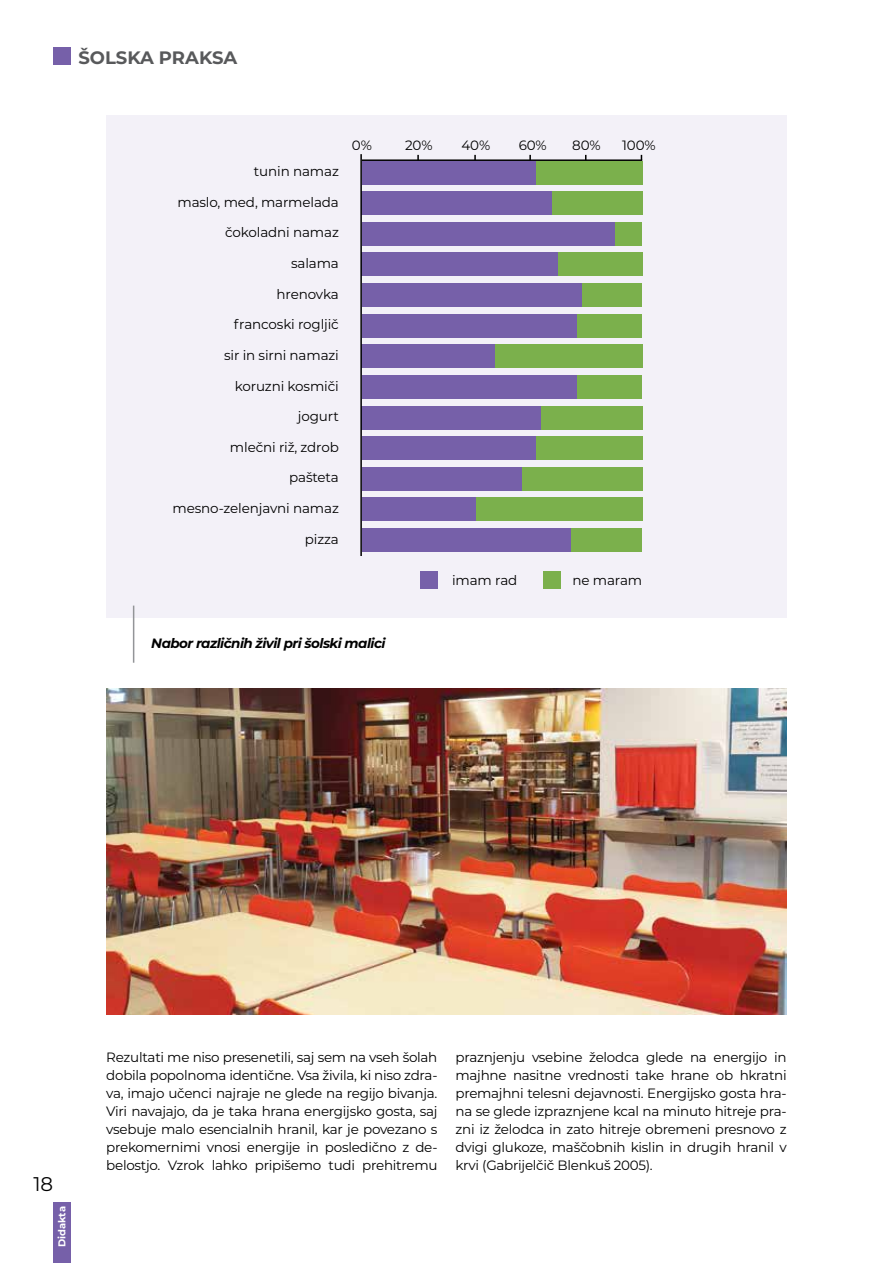
<style>
.page{position:relative;width:893px;height:1263px;background:#fff}
.page>*{position:absolute;margin:0;border:0;box-sizing:border-box;transform-origin:0 0}
.t1{font:19.8px "Montserrat";color:#000}
.t2{font:700 18px "Montserrat";color:#58595b}
.t3{font:13.5px/18px "Montserrat";letter-spacing:-.01em;color:#000;text-align:justify}
.t4{font:italic 700 13.5px "Montserrat";letter-spacing:-.04em;color:#000}
.t5{font:700 9.9px "Montserrat";color:#fff}
</style>
<div class="page">
<div style="left:106px;top:115px;width:681px;height:502px;background:#f3f1f8"></div>
<div style="left:53px;top:47px;width:17px;height:17px;background:#7660a9"></div>
<div style="left:53px;top:1203px;width:17px;height:60px;background:#7660a9"></div>
<hr style="left:133px;top:606px;width:1px;height:57px;background:#939598">
<img style="left:106px;top:689px;width:681px;height:326px">
<hr style="left:362px;top:159px;width:280px;height:2px;background:#000">
<div style="left:536px;top:161px;width:106px;height:23px;background:#7bb04c"></div>
<div style="left:362px;top:192px;width:190px;height:23px;background:#7660a9"></div>
<div style="left:552px;top:192px;width:90px;height:23px;background:#7bb04c"></div>
<div style="left:362px;top:222px;width:254px;height:23px;background:#7660a9"></div>
<div style="left:616px;top:222px;width:26px;height:23px;background:#7bb04c"></div>
<div style="left:362px;top:253px;width:196px;height:23px;background:#7660a9"></div>
<div style="left:558px;top:253px;width:84px;height:23px;background:#7bb04c"></div>
<div style="left:362px;top:283px;width:221px;height:24px;background:#7660a9"></div>
<div style="left:583px;top:283px;width:59px;height:24px;background:#7bb04c"></div>
<div style="left:362px;top:314px;width:215px;height:23px;background:#7660a9"></div>
<div style="left:577px;top:314px;width:65px;height:23px;background:#7bb04c"></div>
<div style="left:362px;top:345px;width:133px;height:23px;background:#7660a9"></div>
<div style="left:495px;top:345px;width:147px;height:23px;background:#7bb04c"></div>
<div style="left:362px;top:375px;width:215px;height:23px;background:#7660a9"></div>
<div style="left:577px;top:375px;width:65px;height:23px;background:#7bb04c"></div>
<div style="left:362px;top:406px;width:179px;height:23px;background:#7660a9"></div>
<div style="left:541px;top:406px;width:101px;height:23px;background:#7bb04c"></div>
<div style="left:362px;top:436px;width:174px;height:24px;background:#7660a9"></div>
<div style="left:536px;top:436px;width:106px;height:24px;background:#7bb04c"></div>
<div style="left:362px;top:467px;width:160px;height:23px;background:#7660a9"></div>
<div style="left:522px;top:467px;width:120px;height:23px;background:#7bb04c"></div>
<div style="left:362px;top:498px;width:114px;height:23px;background:#7660a9"></div>
<div style="left:476px;top:498px;width:166px;height:23px;background:#7bb04c"></div>
<div style="left:362px;top:528px;width:209px;height:24px;background:#7660a9"></div>
<div style="left:571px;top:528px;width:71px;height:24px;background:#7bb04c"></div>
<hr style="left:360px;top:154px;width:2px;height:402px;background:#000">
<div style="left:362px;top:161px;width:174px;height:23px;background:#7660a9"></div>
<div style="left:544px;top:571px;width:17px;height:17px;background:#7bb04c"></div>
<div style="left:420px;top:571px;width:17px;height:17px;background:#7660a9"></div>
<h2 class="t2" style="left:78px;top:45px;width:160px">ŠOLSKA PRAKSA</h2>
<p class="t3" style="left:254px;top:162px;width:86px">tunin namaz</p>
<p class="t3" style="left:177px;top:192px;width:163px">maslo, med, marmelada</p>
<p class="t3" style="left:225px;top:223px;width:115px">čokoladni namaz</p>
<p class="t3" style="left:291px;top:254px;width:49px">salama</p>
<p class="t3" style="left:277px;top:284px;width:64px">hrenovka</p>
<p class="t3" style="left:234px;top:315px;width:107px">francoski rogljič</p>
<p class="t3" style="left:224px;top:346px;width:116px">sir in sirni namazi</p>
<p class="t3" style="left:235px;top:376px;width:106px">koruzni kosmiči</p>
<p class="t3" style="left:298px;top:407px;width:42px">jogurt</p>
<p class="t3" style="left:230px;top:437px;width:110px">mlečni riž, zdrob</p>
<p class="t3" style="left:289px;top:468px;width:51px">pašteta</p>
<p class="t3" style="left:173px;top:499px;width:168px">mesno-zelenjavni namaz</p>
<p class="t3" style="left:305px;top:529px;width:36px">pizza</p>
<p class="t3" style="left:352px;top:135px;width:21px">0%</p>
<p class="t3" style="left:405px;top:135px;width:29px">20%</p>
<p class="t3" style="left:461px;top:135px;width:30px">40%</p>
<p class="t3" style="left:519px;top:135px;width:30px">60%</p>
<p class="t3" style="left:572px;top:135px;width:30px">80%</p>
<p class="t3" style="left:622px;top:135px;width:35px">100%</p>
<p class="t3" style="left:452px;top:570px;width:67px">imam rad</p>
<p class="t3" style="left:572px;top:570px;width:71px">ne maram</p>
<p class="t4" style="left:151px;top:633px;width:236px">Nabor različnih živil pri šolski malici</p>
<h1 class="t1" style="left:33px;top:1170px;width:21px">18</h1>
<p class="t5" style="left:55px;top:1247px;width:43px;rotate:-90deg">Didakta</p>
<p class="t3" style="left:106px;top:1048px;width:333px">Rezultati me niso presenetili, saj sem na vseh šolah dobila popolnoma identične. Vsa živila, ki niso zdra&shy;va, imajo učenci najraje ne glede na regijo bivanja.<br>Viri navajajo, da je taka hrana energijsko gosta, saj vsebuje malo esencialnih hranil, kar je povezano s prekomernimi vnosi energije in posledično z de&shy;belostjo. Vzrok lahko pripišemo tudi prehitremu</p>
<p class="t3" style="left:455px;top:1048px;width:333px">praznjenju vsebine želodca glede na energijo in majhne nasitne vrednosti take hrane ob hkratni premajhni telesni dejavnosti. Energijsko gosta hra&shy;na se glede izpraznjene kcal na minuto hitreje pra&shy;zni iz želodca in zato hitreje obremeni presnovo z dvigi glukoze, maščobnih kislin in drugih hranil v krvi (Gabrijelčič Blenkuš 2005).</p>
</div>
